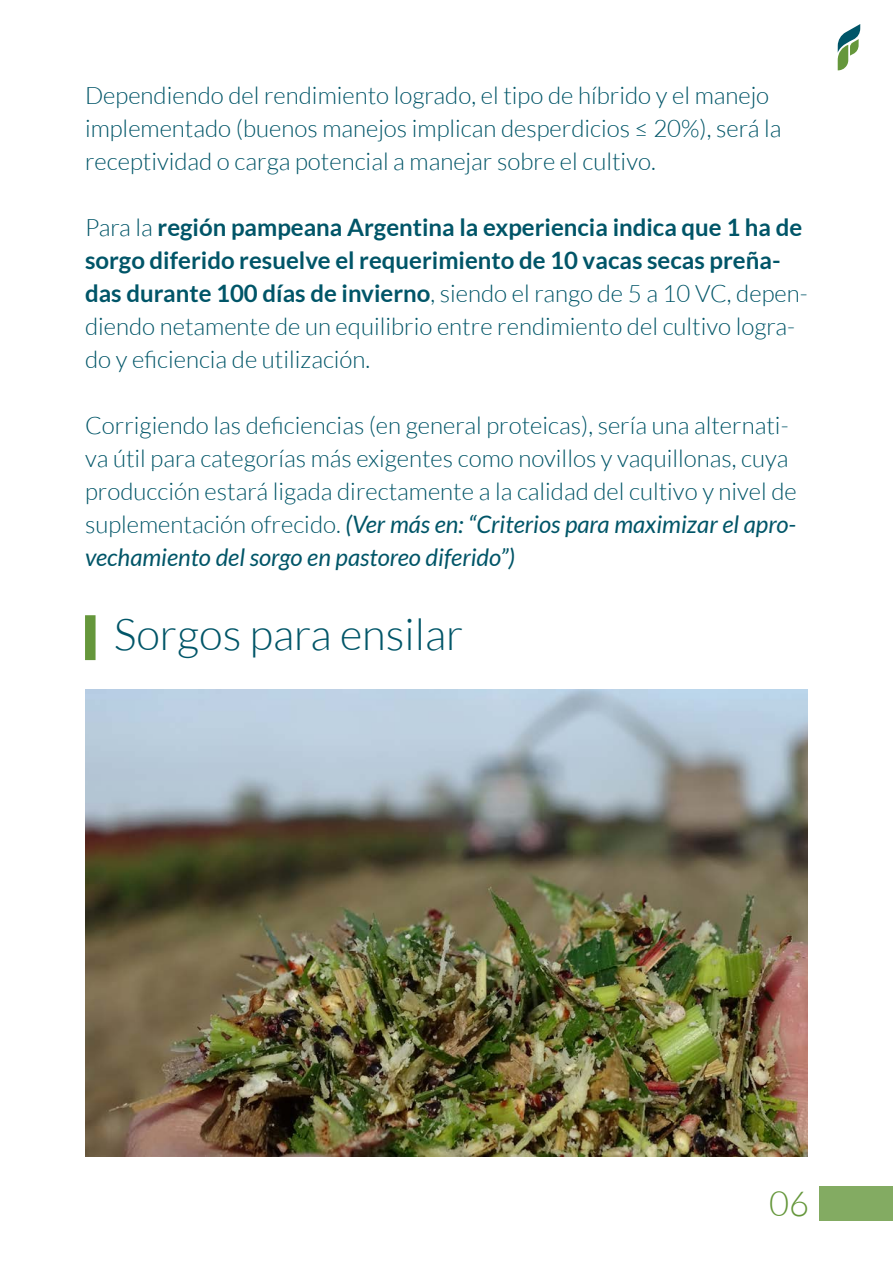
<style>
.page{position:relative;width:893px;height:1263px;background:#fff}
.page>*{position:absolute;margin:0;border:0;box-sizing:border-box;transform-origin:0 0}
.t1{font:300 43.5px "Lato";color:#005568}
.t2{font:300 34.5px "Lato";color:#65973b}
.t3{font:300 24px/33px "Lato";color:#005568}
.t4{font:700 24px/33px "Lato";color:#005568}
.s1{font-weight:300}
.s2{font-weight:400;font-style:italic}
</style>
<div class="page">
<div style="left:819px;top:1186px;width:74px;height:34px;background:#83ab62"></div>
<svg style="left:838px;top:24px;width:22px;height:46px"></svg>
<div style="left:85px;top:615px;width:11px;height:45px;background:#65973b"></div>
<img style="left:85px;top:690px;width:723px;height:467px">
<p class="t3" style="left:85px;top:79px;width:698px">Dependiendo del rendimiento logrado, el tipo de híbrido y el manejo implementado (buenos manejos implican desperdicios ≤ 20%), será la receptividad o carga potencial a manejar sobre el cultivo.</p>
<p class="t4" style="left:85px;top:211px;width:724px"><span class="s1">Para la</span> región pampeana Argentina la experiencia indica que 1 ha de sorgo diferido resuelve el requerimiento de 10 vacas secas preña&shy;das durante 100 días de invierno<span class="s1">, siendo el rango de 5 a 10 VC, depen&shy;diendo netamente de un equilibrio entre rendimiento del cultivo logra&shy;do y eficiencia de utilización.</span></p>
<p class="t3" style="left:85px;top:409px;width:713px">Corrigiendo las deficiencias (en general proteicas), sería una alternati&shy;va útil para categorías más exigentes como novillos y vaquillonas, cuya producción estará ligada directamente a la calidad del cultivo y nivel de suplementación ofrecido. <span class="s2">(Ver más en: “Criterios para maximizar el apro&shy;vechamiento del sorgo en pastoreo diferido”)</span></p>
<p class="t1" style="left:114px;top:611px;width:351px">Sorgos para ensilar</p>
<p class="t2" style="left:769px;top:1185px;width:42px">06</p>
</div>
